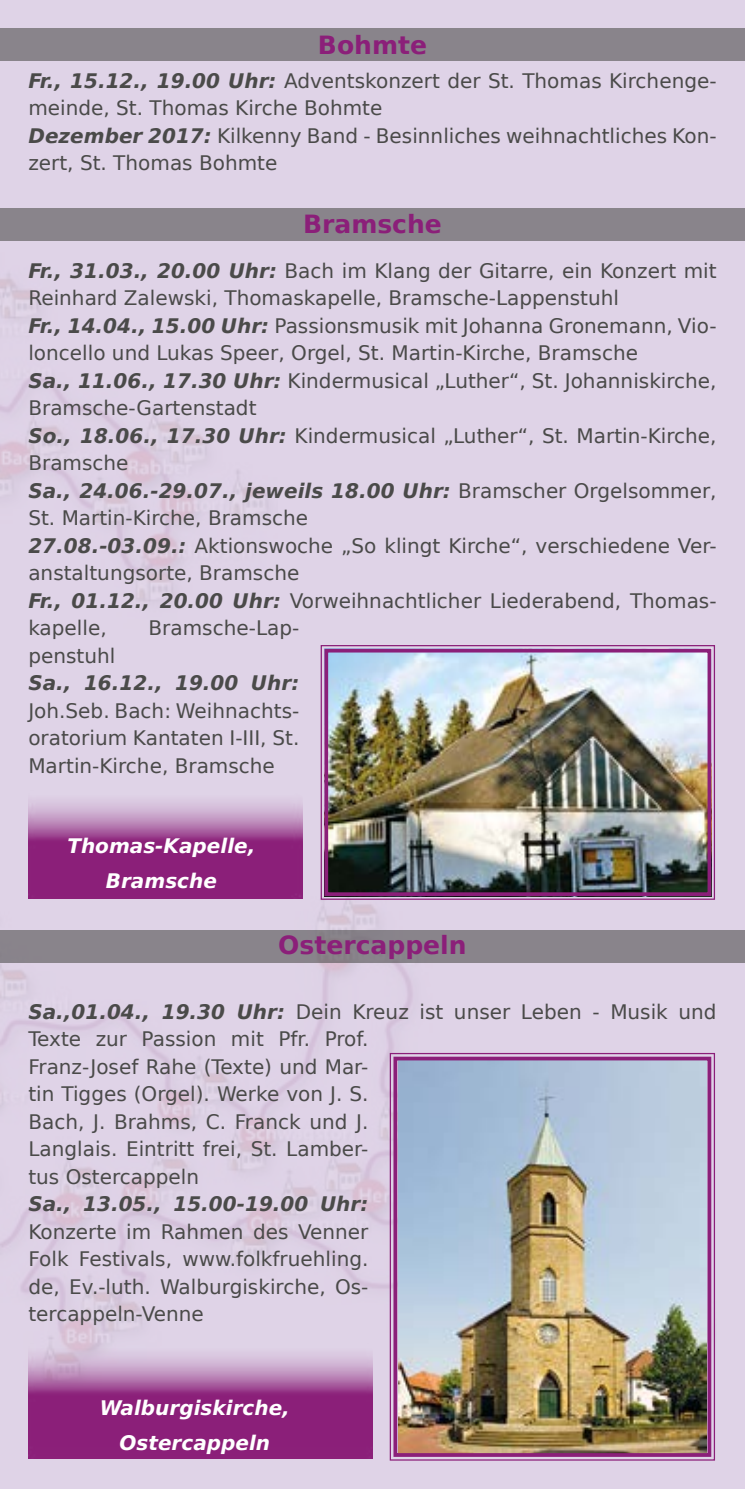
<style>
.page{position:relative;width:745px;height:1489px;background:#fff}
.page>*{position:absolute;margin:0;border:0;box-sizing:border-box;transform-origin:0 0}
.t1{font:700 25px "DejaVu Sans";color:#8b1f79}
.t2{font:20px/27.5px "DejaVu Sans";color:#4a4a49}
.t3{font:italic 700 20px/35px "DejaVu Sans";color:#fff;text-align:center}
.t4{font:italic 700 20px "DejaVu Sans";color:#4a4a49}
.s1{font-weight:700;font-style:italic}
</style>
<div class="page">
<div style="left:0;top:0;width:744px;height:1488px;background:#dfd3e7"></div>
<img style="left:0;top:898px;width:716px;height:561px">
<div style="left:0;top:208px;width:744px;height:33px;background:#89848b"></div>
<div style="left:0;top:929px;width:744px;height:33px;background:#89848b"></div>
<img style="left:320px;top:645px;width:395px;height:255px">
<div style="left:324px;top:648px;width:386px;height:248px;border:4px solid #8b1f79"></div>
<hr style="left:0;top:452px;width:1px;height:33px;background:#4a4a49">
<svg style="left:28px;top:802px;width:275px;height:96px;background:#9e4892"></svg>
<svg style="left:389px;top:1052px;width:326px;height:408px"></svg>
<img style="left:391px;top:1054px;width:321px;height:404px">
<svg style="left:28px;top:1343px;width:344px;height:115px;background:#a35499"></svg>
<div style="left:0;top:28px;width:744px;height:33px;background:#89848b"></div>
<p class="t1" style="left:318px;top:25px;width:110px">Bohmte</p>
<p class="t2" style="left:28px;top:66px;width:689px"><span class="s1">Fr., 15.12., 19.00 Uhr:</span> Adventskonzert der St. Thomas Kirchenge&shy;meinde, St. Thomas Kirche Bohmte<br><span class="s1">Dezember 2017:</span> Kilkenny Band - Besinnliches weihnachtliches Kon&shy;zert, St. Thomas Bohmte</p>
<p class="t1" style="left:303px;top:203px;width:140px">Bramsche</p>
<p class="t2" style="left:28px;top:256px;width:689px"><span class="s1">Fr., 31.03., 20.00 Uhr:</span> Bach im Klang der Gitarre, ein Konzert mit Reinhard Zalewski, Thomaskapelle, Bramsche-Lappenstuhl<br><span class="s1">Fr., 14.04., 15.00 Uhr:</span> Passionsmusik mit Johanna Gronemann, Vio&shy;loncello und Lukas Speer, Orgel, St. Martin-Kirche, Bramsche<br><span class="s1">Sa., 11.06., 17.30 Uhr:</span> Kindermusical „Luther“, St. Johanniskirche, Bramsche-Gartenstadt<br><span class="s1">So., 18.06., 17.30 Uhr:</span> Kindermusical „Luther“, St. Martin-Kirche, Bramsche<br><span class="s1">Sa., 24.06.-29.07., jeweils 18.00 Uhr:</span> Bramscher Orgelsommer, St. Martin-Kirche, Bramsche<br><span class="s1">27.08.-03.09.:</span> Aktionswoche „So klingt Kirche“, verschiedene Ver&shy;anstaltungsorte, Bramsche<br><span class="s1">Fr., 01.12., 20.00 Uhr:</span> Vorweihnachtlicher Liederabend, Thomas&shy;kapelle,</p>
<p class="t2" style="left:148px;top:613px;width:152px">Bramsche-Lap-</p>
<p class="t2" style="left:28px;top:641px;width:88px">penstuhl</p>
<p class="t4" style="left:28px;top:667px;width:272px">Sa., 16.12., 19.00 Uhr:</p>
<p class="t2" style="left:28px;top:696px;width:272px;text-align:justify">Joh.Seb. Bach: Weihnachts&shy;oratorium Kantaten I-III, St.<br>Martin-Kirche, Bramsche</p>
<p class="t3" style="left:67px;top:827px;width:189px">Thomas-Kapelle,<br>Bramsche</p>
<p class="t1" style="left:278px;top:924px;width:190px">Ostercappeln</p>
<p class="t2" style="left:28px;top:997px;width:689px"><span class="s1">Sa.,01.04., 19.30 Uhr:</span> Dein Kreuz ist unser Leben - Musik und Texte zur Passion mit Pfr. Prof.<br>Franz-Josef Rahe (Texte) und Mar-<br>tin Tigges (Orgel). Werke von J. S.<br>Bach, J. Brahms, C. Franck und J.<br>Langlais. Eintritt frei, St. Lamber-<br>tus Ostercappeln</p>
<p class="t4" style="left:28px;top:1188px;width:341px">Sa., 13.05., 15.00-19.00 Uhr:</p>
<p class="t2" style="left:28px;top:1217px;width:341px;text-align:justify">Konzerte im Rahmen des Venner Folk Festivals, www.folkfruehling. de, Ev.-luth. Walburgiskirche, Os&shy;tercappeln-Venne</p>
<p class="t3" style="left:100px;top:1389px;width:191px">Walburgiskirche,<br>Ostercappeln</p>
</div>
